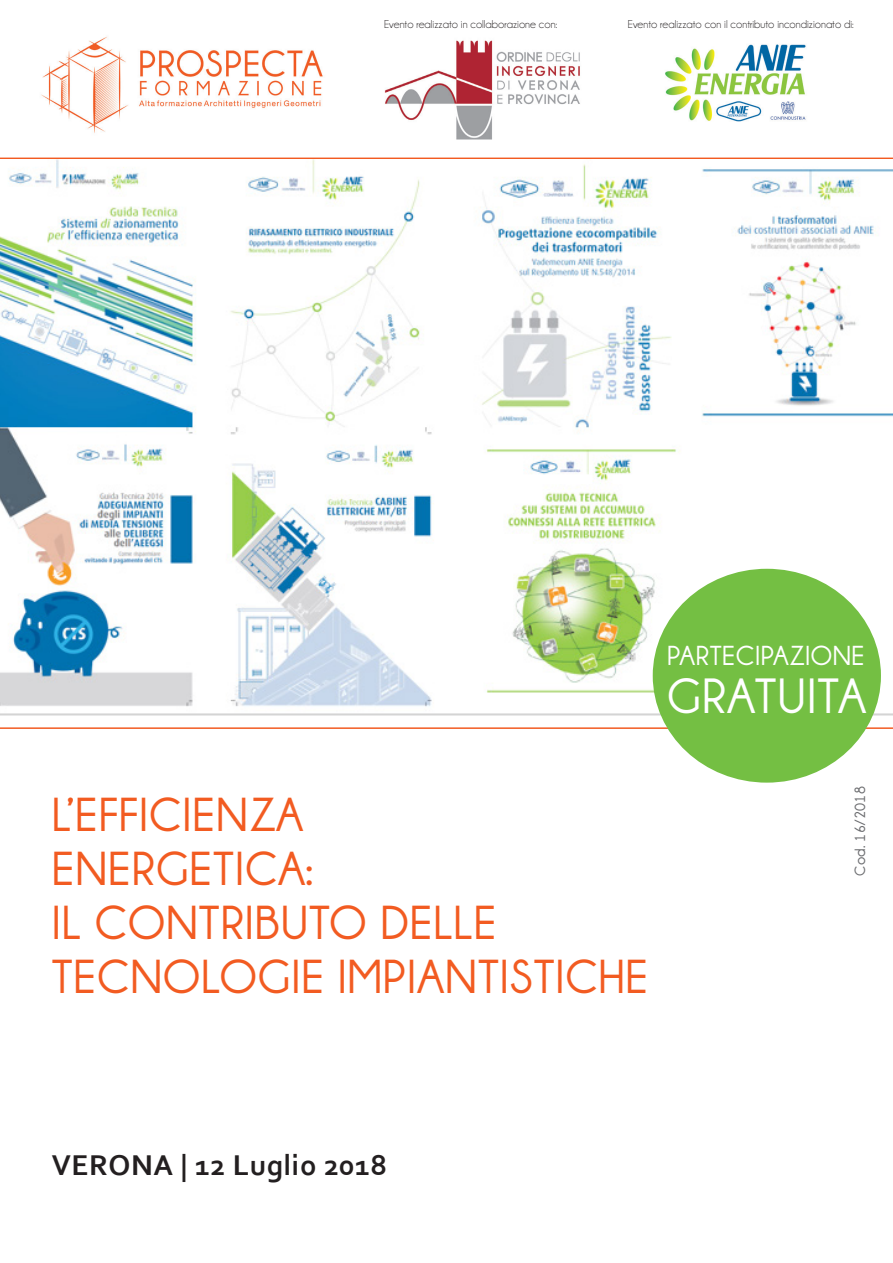
<style>
.page{position:relative;width:893px;height:1263px;background:#fff}
.page>*{position:absolute;margin:0;border:0;box-sizing:border-box;transform-origin:0 0}
.t1{font:700 49.8px "Champagne&Limousines";letter-spacing:.02em;color:#fff}
.t2{font:700 48px/54px "Champagne&Limousines";letter-spacing:.02em;color:#f25b21}
.t3{font:700 30px "Corbel";letter-spacing:.02em;color:#231f20}
.t4{font:700 27.75px "Champagne&Limousines";letter-spacing:.02em;color:#fff}
.t5{font:700 15px "Champagne&Limousines";letter-spacing:.02em;color:#6c6d70}
.t6{font:11.55px "Champagne&Limousines";color:#231f20}
</style>
<div class="page">
<hr style="left:0;top:158px;width:893px;height:1px;background:#f25b21">
<img style="left:41px;top:36px;width:282px;height:97px">
<img style="left:0;top:159px;width:893px;height:557px">
<hr style="left:0;top:727px;width:893px;height:2px;background:#f25b21">
<img style="left:665px;top:44px;width:141px;height:78px">
<div style="left:653px;top:569px;width:228px;height:214px;background:#74bf43;border-radius:50%"></div>
<img style="left:384px;top:40px;width:196px;height:100px">
<p class="t6" style="left:384px;top:17px;width:175px">Evento realizzato in collaborazione con:</p>
<p class="t6" style="left:628px;top:17px;width:227px">Evento realizzato con il contributo incondizionato di:</p>
<p class="t4" style="left:667px;top:640px;width:199px">PARTECIPAZIONE</p>
<p class="t1" style="left:667px;top:669px;width:201px">GRATUITA</p>
<p class="t2" style="left:52px;top:787px;width:253px">L’EFFICIENZA</p>
<p class="t2" style="left:52px;top:841px;width:263px">ENERGETICA:</p>
<p class="t2" style="left:52px;top:895px;width:598px">IL CONTRIBUTO DELLE<br>TECNOLOGIE IMPIANTISTICHE</p>
<p class="t3" style="left:52px;top:1146px;width:337px">VERONA | 12 Luglio 2018</p>
<p class="t5" style="left:852px;top:876px;width:91px;rotate:-90deg">Cod. 16/2018</p>
</div>
